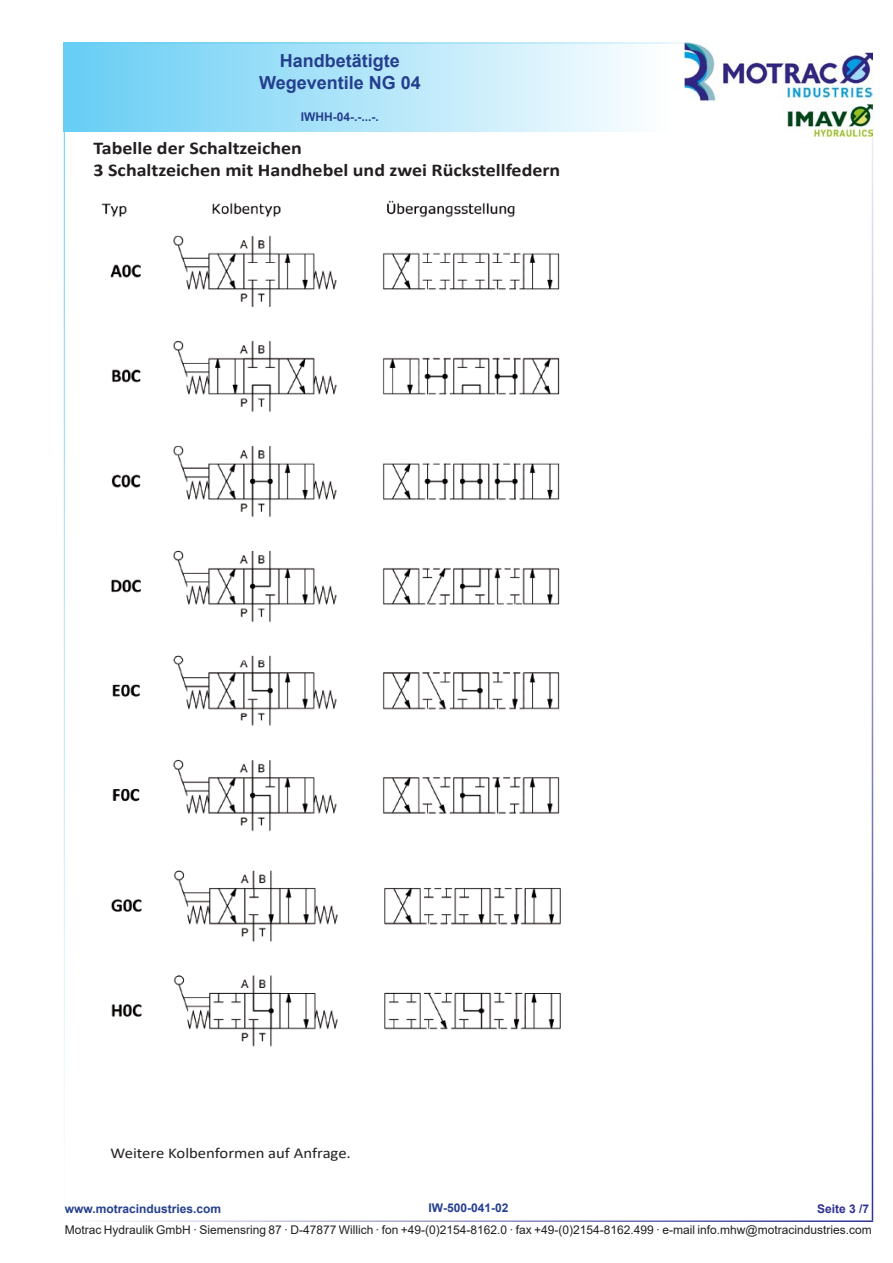
<style>
.page{position:relative;width:893px;height:1263px;background:#fff}
.page>*{position:absolute;margin:0;border:0;box-sizing:border-box;transform-origin:0 0}
.t1{font:700 18px/22.2px "Calibri";color:#231f20;scale:1.11 1}
.t2{font:700 18px/21.6px "Arial";color:#253f8e;text-align:center}
.t3{font:15px "Calibri";color:#231f20;scale:1.11 1}
.t4{font:12px "Arial";color:#231f20}
.t5{font:700 12px "Arial";color:#253f8e}
.t6{font:700 12px "Arial";color:#2e3092}
</style>
<div class="page">
<div style="left:64px;top:43px;width:606px;height:89px;background:linear-gradient(to right,#66cef5,#fdfefe)"></div>
<hr style="left:64px;top:43px;width:808px;height:1px;background:#67cef5">
<hr style="left:64px;top:1220px;width:809px;height:2px;background:#2e3092">
<hr style="left:64px;top:43px;width:1px;height:1177px;background:#67cef5">
<hr style="left:872px;top:43px;width:1px;height:1177px;background:#2e3092">
<img style="left:685px;top:43px;width:187px;height:93px">
<img style="left:101px;top:200px;width:459px;height:632px">
<img style="left:111px;top:870px;width:450px;height:177px">
<h1 class="t2" style="left:259px;top:50px;width:163px">Handbetätigte<br>Wegeventile NG 04</h1>
<p class="t5" style="left:301px;top:108px;width:79px">IWHH-04-.-...-.</p>
<h1 class="t1" style="left:94px;top:137px;width:422px">Tabelle der Schaltzeichen<br>3 Schaltzeichen mit Handhebel und zwei Rückstellfedern</h1>
<p class="t3" style="left:111px;top:1142px;width:218px">Weitere Kolbenformen auf Anfrage.</p>
<p class="t5" style="left:429px;top:1199px;width:81px">IW-500-041-02</p>
<p class="t5" style="left:65px;top:1201px;width:158px">www.motracindustries.com</p>
<p class="t6" style="left:817px;top:1201px;width:54px">Seite 3 /7</p>
<p class="t4" style="left:65px;top:1221px;width:808px">Motrac Hydraulik GmbH · Siemensring 87 · D-47877 Willich · fon +49-(0)2154-8162.0 · fax +49-(0)2154-8162.499 · e-mail info.mhw@motracindustries.com</p>
</div>
